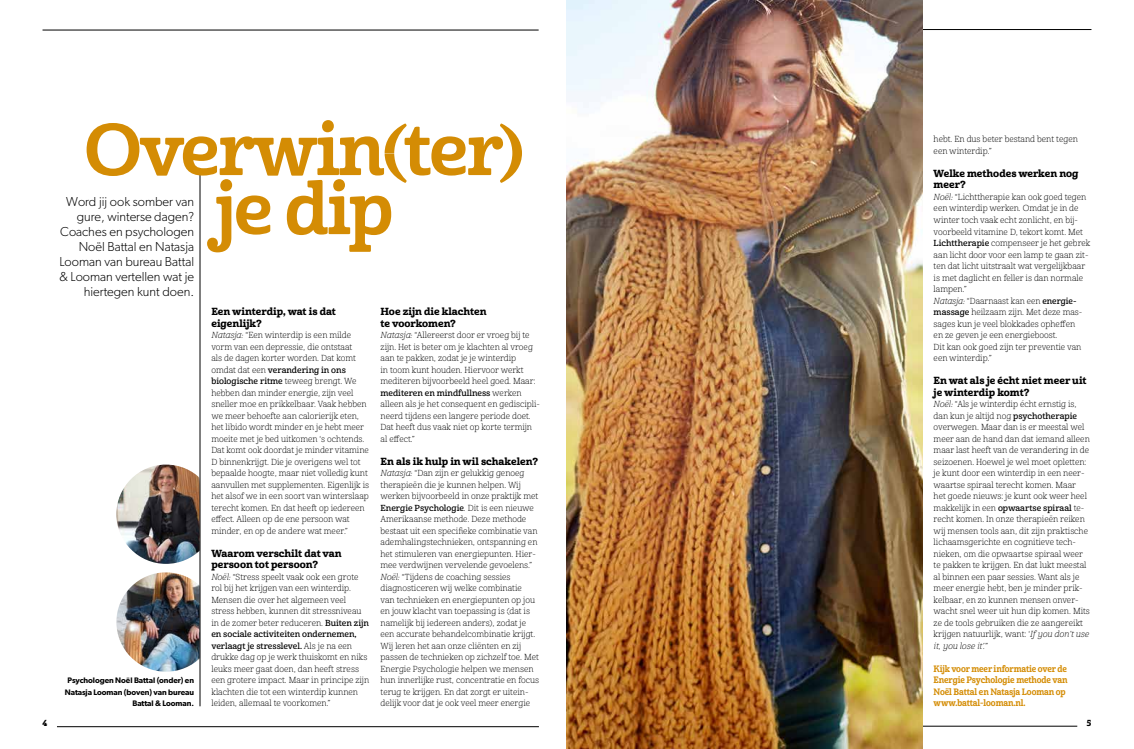
<style>
.page{position:relative;width:1134px;height:749px;background:#fff}
.page>*{position:absolute;margin:0;border:0;box-sizing:border-box;transform-origin:0 0}
.t1{font:71px/59px "Cabrito Nor Bol";letter-spacing:-.03em;color:#d48c04;text-align:center}
.t2{font:300 13px/15px "Gibson";color:#000;text-align:right}
.t3{font:10px/11.5px "Cabrito Nor Ex B";color:#000}
.t4{font:9px/11.5px "Cabrito Con Bol";letter-spacing:-.01em;color:#d48c04}
.t5{font:8.5px/11.5px "Cabrito Nor Lig";color:#000}
.t6{font:8.5px/11.5px "Cabrito Nor Dem";color:#000}
.t7{font:8.5px "Cabrito Nor Lig It";color:#000}
.t8{font:8.5px "Cabrito Con Ex B";color:#000}
.t9{font:600 8px/11.5px "Gibson";letter-spacing:-.005em;color:#000;text-align:right}
.s1{font-family:"Cabrito Nor Lig It"}
.s2{font-family:"Cabrito Nor Lig"}
.s3{font-family:"Cabrito Nor Dem"}
</style>
<div class="page">
<img style="left:116px;top:464px;width:100px;height:99px;border-radius:50px">
<img style="left:116px;top:572px;width:100px;height:99px;border-radius:50px">
<div style="left:200px;top:460px;width:31px;height:224px;background:#fff"></div>
<hr style="left:200px;top:175px;width:1px;height:531px;background:#000">
<hr style="left:57px;top:726px;width:482px;height:1px;background:#000">
<hr style="left:43px;top:30px;width:496px;height:1px;background:#000">
<hr style="left:595px;top:725px;width:482px;height:1px;background:#000">
<hr style="left:595px;top:29px;width:496px;height:1px;background:#000">
<img style="left:567px;top:0;width:355px;height:748px">
<h1 class="t1" style="left:84px;top:122px;width:441px">Overwin(ter) je dip</h1>
<h2 class="t2" style="left:60px;top:193px;width:136px">Word jij ook somber van gure, winterse dagen?<br>Coaches en psychologen<br>Noël Battal en Natasja<br>Looman van bureau Battal &amp; Looman vertellen wat je hiertegen kunt doen.</h2>
<p class="t9" style="left:65px;top:674px;width:131px">Psychologen Noël Battal (onder) en<br>Natasja Looman (boven) van bureau<br>Battal &amp; Looman.</p>
<p class="t3" style="left:211px;top:306px;width:126px">Een winterdip, wat is dat eigenlijk?</p>
<p class="t5" style="left:211px;top:329px;width:146px"><span class="s1">Natasja:</span> “Een winterdip is een milde vorm van een depressie, die ontstaat als de dagen korter worden. Dat komt</p>
<p class="t6" style="left:211px;top:364px;width:147px"><span class="s2">omdat dat een</span> verandering in ons biologische ritme <span class="s2">teweeg brengt. We</span></p>
<p class="t5" style="left:211px;top:387px;width:159px">hebben dan minder energie, zijn veel sneller moe en prikkelbaar. Vaak hebben we meer behoefte aan calorierijk eten, het libido wordt minder en je hebt meer moeite met je bed uitkomen ‘s ochtends.<br>Dat komt ook doordat je minder vitamine D binnenkrijgt. Die je overigens wel tot bepaalde hoogte, maar niet volledig kunt aanvullen met supplementen. Eigenlijk is het alsof we in een soort van winterslaap terecht komen. En dat heeft op iedereen effect. Alleen op de ene persoon wat minder, en op de andere wat meer.”</p>
<p class="t3" style="left:211px;top:547px;width:132px">Waarom verschilt dat van persoon tot persoon?</p>
<p class="t5" style="left:211px;top:571px;width:159px"><span class="s1">Noël:</span> “Stress speelt vaak ook een grote rol bij het krijgen van een winterdip.<br>Mensen die over het algemeen veel stress hebben, kunnen dit stressniveau in de zomer beter reduceren. <span class="s3">Buiten zijn</span></p>
<p class="t6" style="left:211px;top:628px;width:147px">en sociale activiteiten ondernemen, verlaagt je stresslevel. <span class="s2">Als je na een</span></p>
<p class="t5" style="left:211px;top:651px;width:159px">drukke dag op je werk thuiskomt en niks leuks meer gaat doen, dan heeft stress een grotere impact. Maar in principe zijn klachten die tot een winterdip kunnen leiden, allemaal te voorkomen.”</p>
<p class="t3" style="left:381px;top:306px;width:108px">Hoe zijn die klachten te voorkomen?</p>
<p class="t5" style="left:381px;top:329px;width:157px"><span class="s1">Natasja:</span> “Allereerst door er vroeg bij te zijn. Het is beter om je klachten al vroeg aan te pakken, zodat je je winterdip<br>in toom kunt houden. Hiervoor werkt mediteren bijvoorbeeld heel goed. Maar:</p>
<p class="t6" style="left:381px;top:387px;width:143px">mediteren en mindfullness <span class="s2">werken</span></p>
<p class="t5" style="left:381px;top:398px;width:161px">alleen als je het consequent en gediscipli&shy;neerd tijdens een langere periode doet.<br>Dat heeft dus vaak niet op korte termijn al effect.”</p>
<p class="t3" style="left:381px;top:455px;width:159px">En als ik hulp in wil schakelen?</p>
<p class="t5" style="left:381px;top:467px;width:159px"><span class="s1">Natasja:</span> “Dan zijn er gelukkig genoeg therapieën die je kunnen helpen. Wij werken bijvoorbeeld in onze praktijk met</p>
<p class="t6" style="left:381px;top:502px;width:155px">Energie Psychologie<span class="s2">. Dit is een nieuwe</span></p>
<p class="t5" style="left:381px;top:513px;width:160px">Amerikaanse methode. Deze methode bestaat uit een specifieke combinatie van ademhalingstechnieken, ontspanning en het stimuleren van energiepunten. Hier&shy;mee verdwijnen vervelende gevoelens.” <span class="s1">Noël:</span> “Tijdens de coaching sessies diagnosticeren wij welke combinatie<br>van technieken en energiepunten op jou en jouw klacht van toepassing is (dat is namelijk bij iedereen anders), zodat je een accurate behandelcombinatie krijgt.<br>Wij leren het aan onze cliënten en zij passen de technieken op zichzelf toe. Met Energie Psychologie helpen we mensen hun innerlijke rust, concentratie en focus terug te krijgen. En dat zorgt er uitein&shy;delijk voor dat je ook veel meer energie</p>
<p class="t5" style="left:934px;top:134px;width:146px">hebt. En dus beter bestand bent tegen een winterdip.”</p>
<p class="t3" style="left:934px;top:168px;width:146px">Welke methodes werken nog meer?</p>
<p class="t5" style="left:934px;top:191px;width:158px"><span class="s1">Noël:</span> “Lichttherapie kan ook goed tegen een winterdip werken. Omdat je in de winter toch vaak echt zonlicht, en bij&shy;voorbeeld vitamine D, tekort komt. Met <span class="s3">Lichttherapie</span> compenseer je het gebrek aan licht door voor een lamp te gaan zit&shy;ten dat licht uitstraalt wat vergelijkbaar is met daglicht en feller is dan normale lampen.”<br><span class="s1">Natasja:</span> “Daarnaast kan een <span class="s3">energie&shy;massage</span> heilzaam zijn. Met deze mas&shy;sages kun je veel blokkades opheffen<br>en ze geven je een energieboost.<br>Dit kan ook goed zijn ter preventie van een winterdip.”</p>
<p class="t3" style="left:934px;top:375px;width:154px">En wat als je écht niet meer uit je winterdip komt?</p>
<p class="t5" style="left:934px;top:398px;width:158px"><span class="s1">Noël:</span> “Als je winterdip écht ernstig is, dan kun je altijd nog <span class="s3">psychotherapie </span>overwegen. Maar dan is er meestal wel meer aan de hand dan dat iemand alleen maar last heeft van de verandering in de seizoenen. Hoewel je wel moet opletten: je kunt door een winterdip in een neer&shy;waartse spiraal terecht komen. Maar het goede nieuws: je kunt ook weer heel makkelijk in een <span class="s3">opwaartse spiraal</span> te&shy;recht komen. In onze therapieën reiken wij mensen tools aan, dit zijn praktische lichaamsgerichte en cognitieve tech&shy;nieken, om die opwaartse spiraal weer te pakken te krijgen. En dat lukt meestal al binnen een paar sessies. Want als je meer energie hebt, ben je minder prik&shy;kelbaar, en zo kunnen mensen onver&shy;wacht snel weer uit hun dip komen. Mits ze de tools gebruiken die ze aangereikt krijgen natuurlijk, want: ‘<span class="s1">If you don’t use</span></p>
<p class="t7" style="left:934px;top:640px;width:56px">it, you lose it’.<span class="s2">”</span></p>
<p class="t4" style="left:934px;top:663px;width:135px">Kijk voor meer informatie over de<br>Energie Psychologie methode van<br>Noël Battal en Natasja Looman op www.battal-looman.nl.</p>
<p class="t8" style="left:43px;top:717px;width:6px">4</p>
<p class="t8" style="left:1087px;top:717px;width:6px">5</p>
</div>
